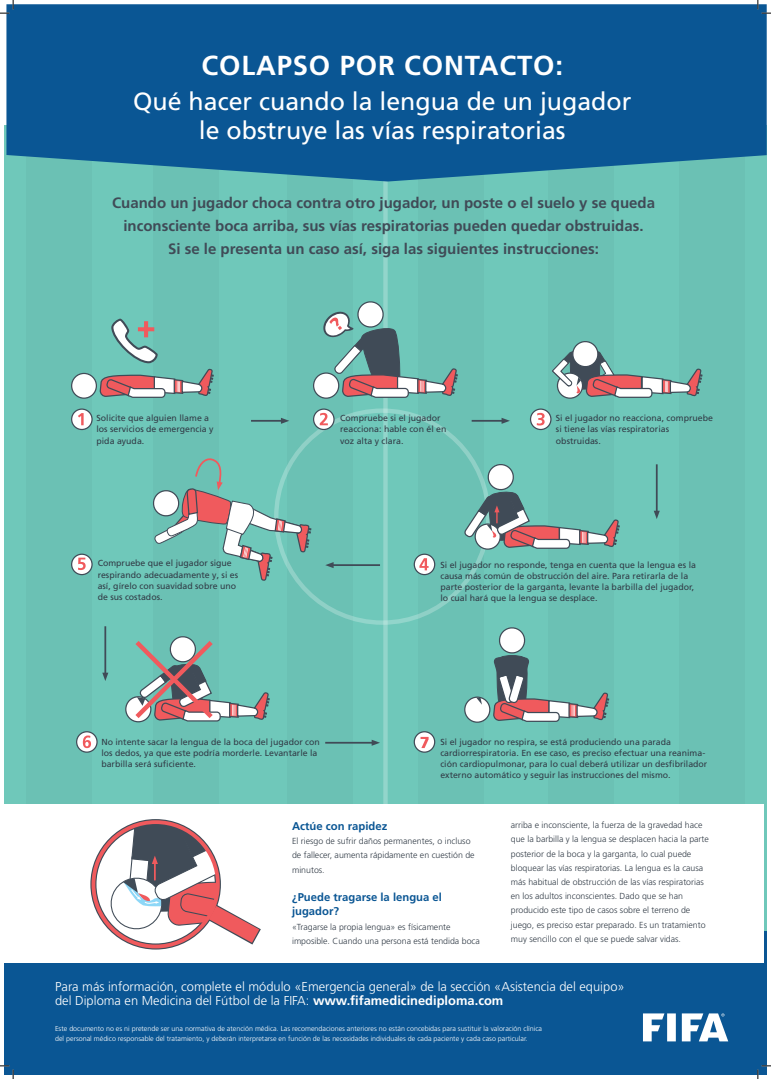
<style>
.page{position:relative;width:771px;height:1079px;background:#fff}
.page>*{position:absolute;margin:0;border:0;box-sizing:border-box;transform-origin:0 0}
.t1{font:700 27.5px "Frutiger LT Pro";letter-spacing:.03em;color:#fff}
.t2{font:24.88px/28.4px "Frutiger LT Pro";color:#fff;text-align:center}
.t3{font:700 15px/23.1px "Frutiger LT Pro";color:#404b57;text-align:center}
.t4{font:300 12.88px/14.6px "Frutiger LT Pro";color:#fff}
.t5{font:700 11.25px/14.2px "Frutiger LT Pro";color:#0a5694}
.t6{font:8.75px/11.2px "Frutiger LT Pro";color:#323c47}
.t7{font:300 8.75px/14.2px "Frutiger LT Pro";color:#323c47}
.t8{font:300 7.12px/9.8px "Frutiger LT Pro";color:#fff}
.s1{font-weight:700}
</style>
<div class="page">
<div style="left:4px;top:125px;width:762px;height:884px;background:#6fc8ba"></div>
<div style="left:26px;top:126px;width:65px;height:935px;background:#6bc1b4"></div>
<div style="left:153px;top:153px;width:65px;height:792px;background:#6bc1b4"></div>
<div style="left:287px;top:164px;width:65px;height:772px;background:#6bc1b4"></div>
<div style="left:418px;top:153px;width:65px;height:792px;background:#6bc1b4"></div>
<div style="left:548px;top:153px;width:65px;height:792px;background:#6bc1b4"></div>
<div style="left:679px;top:122px;width:65px;height:833px;background:#6bc1b4"></div>
<div style="left:4px;top:931px;width:762px;height:143px;background:#0a5694"></div>
<svg style="left:643px;top:1013px;width:21px;height:28px"></svg>
<div style="left:667px;top:1013px;width:8px;height:28px;background:#fff"></div>
<svg style="left:681px;top:1013px;width:47px;height:28px"></svg>
<hr style="left:251px;top:420px;width:33px;height:2px;background:#404b57">
<svg style="left:281px;top:418px;width:8px;height:6px"></svg>
<svg style="left:72px;top:409px;width:20px;height:20px"></svg>
<div style="left:71px;top:408px;width:22px;height:22px;border:1px solid #404b57;border-radius:50%"></div>
<svg style="left:78px;top:413px;width:6px;height:12px"></svg>
<div style="left:71px;top:373px;width:26px;height:26px;background:#fff;border:1px solid #404b57;border-radius:50%"></div>
<svg style="left:99px;top:319px;width:115px;height:79px"></svg>
<svg style="left:77px;top:732px;width:20px;height:20px"></svg>
<div style="left:76px;top:731px;width:22px;height:22px;border:1px solid #404b57;border-radius:50%"></div>
<svg style="left:83px;top:735px;width:8px;height:13px"></svg>
<svg style="left:125px;top:696px;width:26px;height:26px"></svg>
<svg style="left:131px;top:636px;width:139px;height:87px"></svg>
<svg style="left:414px;top:732px;width:20px;height:20px"></svg>
<div style="left:413px;top:731px;width:22px;height:22px;border:1px solid #404b57;border-radius:50%"></div>
<svg style="left:420px;top:737px;width:8px;height:11px"></svg>
<svg style="left:464px;top:696px;width:26px;height:27px"></svg>
<svg style="left:476px;top:697px;width:6px;height:7px"></svg>
<svg style="left:493px;top:627px;width:116px;height:95px"></svg>
<svg style="left:530px;top:409px;width:20px;height:20px"></svg>
<div style="left:529px;top:408px;width:22px;height:22px;border:1px solid #404b57;border-radius:50%"></div>
<svg style="left:536px;top:413px;width:8px;height:12px"></svg>
<svg style="left:552px;top:341px;width:150px;height:57px"></svg>
<hr style="left:330px;top:564px;width:50px;height:2px;background:#404b57">
<svg style="left:325px;top:562px;width:8px;height:6px"></svg>
<hr style="left:471px;top:420px;width:33px;height:2px;background:#404b57">
<svg style="left:501px;top:418px;width:9px;height:6px"></svg>
<svg style="left:72px;top:554px;width:20px;height:20px"></svg>
<div style="left:71px;top:553px;width:22px;height:22px;border:1px solid #404b57;border-radius:50%"></div>
<svg style="left:78px;top:557px;width:8px;height:13px"></svg>
<svg style="left:153px;top:458px;width:158px;height:123px"></svg>
<hr style="left:325px;top:742px;width:50px;height:1px;background:#404b57">
<svg style="left:371px;top:740px;width:9px;height:6px"></svg>
<hr style="left:655px;top:464px;width:2px;height:50px;background:#404b57">
<svg style="left:654px;top:511px;width:5px;height:8px"></svg>
<hr style="left:104px;top:626px;width:2px;height:50px;background:#404b57">
<svg style="left:102px;top:672px;width:6px;height:9px"></svg>
<svg style="left:414px;top:554px;width:20px;height:20px"></svg>
<div style="left:413px;top:553px;width:22px;height:22px;border:1px solid #404b57;border-radius:50%"></div>
<svg style="left:419px;top:558px;width:9px;height:12px"></svg>
<svg style="left:464px;top:462px;width:155px;height:87px"></svg>
<hr style="left:383px;top:153px;width:4px;height:731px;background:#92d5cb">
<svg style="left:313px;top:409px;width:21px;height:20px"></svg>
<div style="left:313px;top:408px;width:21px;height:22px;border:1px solid #404b57;border-radius:50%"></div>
<svg style="left:319px;top:413px;width:9px;height:12px"></svg>
<svg style="left:313px;top:372px;width:26px;height:27px"></svg>
<svg style="left:321px;top:299px;width:137px;height:99px"></svg>
<div style="left:4px;top:804px;width:760px;height:158px;background:#fff"></div>
<svg style="left:106px;top:822px;width:155px;height:128px"></svg>
<svg style="left:6px;top:4px;width:760px;height:177px;background:#115e96"></svg>
<svg style="left:0;top:0;width:14px;height:14px"></svg>
<svg style="left:0;top:1065px;width:14px;height:14px"></svg>
<svg style="left:757px;top:0;width:13px;height:14px"></svg>
<svg style="left:757px;top:1065px;width:13px;height:14px"></svg>
<p class="t1" style="left:201px;top:49px;width:363px">COLAPSO POR CONTACTO:</p>
<p class="t2" style="left:133px;top:88px;width:499px">Qué hacer cuando la lengua de un jugador le obstruye las vías respiratorias</p>
<p class="t3" style="left:112px;top:191px;width:544px">Cuando un jugador choca contra otro jugador, un poste o el suelo y se queda inconsciente boca arriba, sus vías respiratorias pueden quedar obstruidas.<br>Si se le presenta un caso así, siga las siguientes instrucciones:</p>
<p class="t6" style="left:96px;top:412px;width:118px">Solicite que alguien llame a los servicios de emergencia y pida ayuda.</p>
<p class="t6" style="left:340px;top:412px;width:108px">Compruebe si el jugador reacciona: hable con él en voz alta y clara.</p>
<p class="t6" style="left:555px;top:412px;width:158px">Si el jugador no reacciona, compruebe si tiene las vías respiratorias obstruidas.</p>
<p class="t6" style="left:98px;top:558px;width:142px">Compruebe que el jugador sigue respirando adecuadamente y, si es así, gírelo con suavidad sobre uno de sus costados.</p>
<p class="t6" style="left:440px;top:559px;width:257px">Si el jugador no responde, tenga en cuenta que la lengua es la causa más común de obstrucción del aire. Para retirarla de la parte posterior de la garganta, levante la barbilla del jugador, lo cual hará que la lengua se desplace.</p>
<p class="t6" style="left:101px;top:736px;width:220px">No intente sacar la lengua de la boca del jugador con los dedos, ya que este podría morderle. Levantarle la barbilla será suficiente.</p>
<p class="t6" style="left:440px;top:736px;width:268px">Si el jugador no respira, se está produciendo una parada cardiorrespiratoria. En ese caso, es preciso efectuar una reanima&shy;ción cardiopulmonar, para lo cual deberá utilizar un desfibrilador externo automático y seguir las instrucciones del mismo.</p>
<p class="t5" style="left:292px;top:819px;width:97px">Actúe con rapidez</p>
<p class="t7" style="left:292px;top:834px;width:184px">El riesgo de sufrir daños permanentes, o incluso de fallecer, aumenta rápidamente en cuestión de minutos.</p>
<p class="t5" style="left:292px;top:890px;width:151px">¿Puede tragarse la lengua el jugador?</p>
<p class="t7" style="left:292px;top:919px;width:189px">«Tragarse la propia lengua» es físicamente imposible. Cuando una persona está tendida boca</p>
<p class="t7" style="left:510px;top:818px;width:199px">arriba e inconsciente, la fuerza de la gravedad hace que la barbilla y la lengua se desplacen hacia la parte posterior de la boca y la garganta, lo cual puede bloquear las vías respiratorias. La lengua es la causa más habitual de obstrucción de las vías respiratorias en los adultos inconscientes. Dado que se han producido este tipo de casos sobre el terreno de juego, es preciso estar preparado. Es un tratamiento muy sencillo con el que se puede salvar vidas.</p>
<p class="t4" style="left:55px;top:979px;width:571px">Para más información, complete el módulo «Emergencia general» de la sección «Asistencia del equipo» del Diploma en Medicina del Fútbol de la FIFA: <span class="s1">www.fifamedicinediploma.com</span></p>
<p class="t8" style="left:55px;top:1024px;width:488px">Este documento no es ni pretende ser una normativa de atención médica. Las recomendaciones anteriores no están concebidas para sustituir la valoración clínica del personal médico responsable del tratamiento, y deberán interpretarse en función de las necesidades individuales de cada paciente y cada caso particular.</p>
</div>
